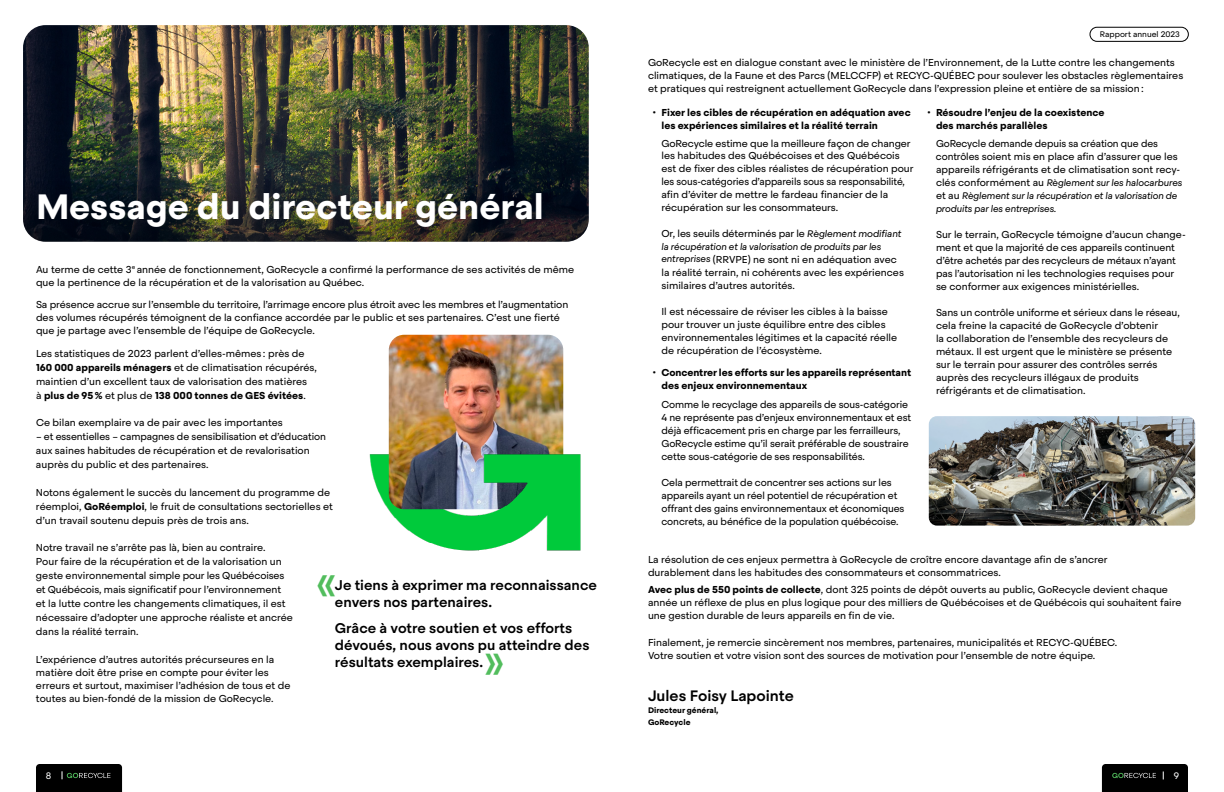
<style>
.page{position:relative;width:1224px;height:792px;background:#fff}
.page>*{position:absolute;margin:0;border:0;box-sizing:border-box;transform-origin:0 0}
.t1{font:48px "Steradian";color:#52bd5d}
.t2{font:700 35px "Steradian";color:#fff}
.t3{font:500 15px "Steradian";color:#000}
.t4{font:500 14px/17px "Steradian";color:#000}
.t5{font:10px/13px "Steradian";color:#000}
.t6{font:700 10px/13px "Steradian";color:#000}
.t7{font:italic 9.5px/13px "Steradian";letter-spacing:-.01em;color:#000}
.t8{font:9.4px "Steradian";color:#f7f8f8}
.t9{font:700 8px/12px "Steradian";color:#000}
.t10{font:8px "Steradian";color:#000}
.s1{font-weight:700}
.s2{font-weight:400}
.s3{font-style:italic;font-size:9.5px}
.s4{font-style:normal;font-size:10px}
</style>
<div class="page">
<img style="left:369px;top:367px;width:212px;height:184px">
<img style="left:23px;top:25px;width:566px;height:217px">
<img style="left:23px;top:103px;width:566px;height:139px;border-radius:23px">
<img style="left:929px;top:416px;width:266px;height:110px">
<svg style="left:1102px;top:764px;width:86px;height:28px;background:#070807"></svg>
<svg style="left:36px;top:764px;width:86px;height:28px;background:#070807"></svg>
<div style="left:1090px;top:27px;width:99px;height:15px;border:1px solid #000;border-radius:7px"></div>
<img style="left:389px;top:335px;width:174px;height:174px">
<p class="t10" style="left:1100px;top:30px;width:82px">Rapport annuel 2023</p>
<h2 class="t2" style="left:36px;top:185px;width:509px">Message du directeur général</h2>
<p class="t5" style="left:36px;top:263px;width:540px">Au terme de cette 3<sup>e</sup> année de fonctionnement, GoRecycle a confirmé la performance de ses activités de même que la pertinence de la récupération et de la valorisation au Québec.</p>
<p class="t5" style="left:36px;top:298px;width:534px">Sa présence accrue sur l’ensemble du territoire, l’arrimage encore plus étroit avec les membres et l’augmentation des volumes récupérés témoignent de la confiance accordée par le public et ses partenaires. C’est une fierté que je partage avec l’ensemble de l’équipe de GoRecycle.</p>
<p class="t5" style="left:36px;top:346px;width:282px;line-height:14px">Les statistiques de 2023 parlent d’elles-mêmes : près de <span class="s1">160 000 appareils ménagers</span> et de climatisation récupérés, maintien d’un excellent taux de valorisation des matières<br>à <span class="s1">plus de 95%</span> et plus de <span class="s1">138 000 tonnes de GES évitées</span>.</p>
<p class="t5" style="left:36px;top:416px;width:248px">Ce bilan exemplaire va de pair avec les importantes</p>
<p class="t5" style="left:36px;top:430px;width:292px;line-height:14px">– et essentielles – campagnes de sensibilisation et d’éducation aux saines habitudes de récupération et de revalorisation auprès du public et des partenaires.</p>
<p class="t5" style="left:36px;top:485px;width:298px;line-height:14px">Notons également le succès du lancement du programme de réemploi, <span class="s1">GoRéemploi</span>, le fruit de consultations sectorielles et d’un travail soutenu depuis près de trois ans.</p>
<p class="t5" style="left:36px;top:541px;width:259px;line-height:14px">Notre travail ne s’arrête pas là, bien au contraire.<br>Pour faire de la récupération et de la valorisation un geste environnemental simple pour les Québécoises et Québécois, mais significatif pour l’environnement et la lutte contre les changements climatiques, il est nécessaire d’adopter une approche réaliste et ancrée dans la réalité terrain.</p>
<p class="t5" style="left:36px;top:653px;width:256px">L’expérience d’autres autorités précurseures en la matière doit être prise en compte pour éviter les erreurs et surtout, maximiser l’adhésion de tous et de toutes au bien-fondé de la mission de GoRecycle.</p>
<h1 class="t1" style="left:316px;top:553px;width:23px">«</h1>
<h3 class="t4" style="left:335px;top:577px;width:263px">Je tiens à exprimer ma reconnaissance envers nos partenaires.</h3>
<h3 class="t4" style="left:335px;top:620px;width:256px">Grâce à votre soutien et vos efforts dévoués, nous avons pu atteindre des résultats exemplaires.</h3>
<h1 class="t1" style="left:505px;top:697px;width:23px;rotate:-180deg">«</h1>
<p class="t5" style="left:648px;top:56px;width:537px">GoRecycle est en dialogue constant avec le ministère de l’Environnement, de la Lutte contre les changements climatiques, de la Faune et des Parcs (MELCCFP) et RECYC-QUÉBEC pour soulever les obstacles règlementaires et pratiques qui restreignent actuellement GoRecycle dans l’expression pleine et entière de sa mission:</p>
<p class="t6" style="left:662px;top:106px;width:251px;text-indent:-9px"><span class="s2">•</span> Fixer les cibles de récupération en adéquation avec les expériences similaires et la réalité terrain</p>
<p class="t5" style="left:662px;top:137px;width:251px;line-height:12px">GoRecycle estime que la meilleure façon de changer les habitudes des Québécoises et des Québécois</p>
<p class="t5" style="left:661px;top:162px;width:254px">est de fixer des cibles réalistes de récupération pour les sous-catégories d’appareils sous sa responsabilité, afin d’éviter de mettre le fardeau financier de la récupération sur les consommateurs.</p>
<p class="t5" style="left:661px;top:227px;width:241px">Or, les seuils déterminés par le <span class="s3">Règlement modifiant</span></p>
<p class="t7" style="left:662px;top:240px;width:221px">la récupération et la valorisation de produits par les</p>
<p class="t5" style="left:661px;top:253px;width:244px"><span class="s3">entreprises</span> (RRVPE) ne sont ni en adéquation avec la réalité terrain, ni cohérents avec les expériences similaires d’autres autorités.</p>
<p class="t5" style="left:661px;top:305px;width:237px">Il est nécessaire de réviser les cibles à la baisse pour trouver un juste équilibre entre des cibles environnementales légitimes et la capacité réelle de récupération de l’écosystème.</p>
<p class="t6" style="left:661px;top:366px;width:251px;text-indent:-9px"><span class="s2">•</span> Concentrer les efforts sur les appareils représentant des enjeux environnementaux</p>
<p class="t5" style="left:662px;top:398px;width:251px">Comme le recyclage des appareils de sous-catégorie 4 ne représente pas d’enjeux environnementaux et est déjà efficacement pris en charge par les ferrailleurs, GoRecycle estime qu’il serait préférable de soustraire cette sous-catégorie de ses responsabilités.</p>
<p class="t5" style="left:662px;top:476px;width:244px">Cela permettrait de concentrer ses actions sur les appareils ayant un réel potentiel de récupération et offrant des gains environnementaux et économiques concrets, au bénéfice de la population québécoise.</p>
<p class="t6" style="left:936px;top:106px;width:170px;text-indent:-9px"><span class="s2">•</span> Résoudre l’enjeu de la coexistence des marchés parallèles</p>
<p class="t5" style="left:936px;top:137px;width:246px">GoRecycle demande depuis sa création que des contrôles soient mis en place afin d’assurer que les appareils réfrigérants et de climatisation sont recy-</p>
<p class="t7" style="left:936px;top:176px;width:248px"><span class="s4">clés conformément au</span> Règlement sur les halocarbures <span class="s4">et au</span> Règlement sur la récupération et la valorisation de produits par les entreprises.</p>
<p class="t5" style="left:936px;top:228px;width:251px">Sur le terrain, GoRecycle témoigne d’aucun change&shy;ment et que la majorité de ces appareils continuent d’être achetés par des recycleurs de métaux n’ayant pas l’autorisation ni les technologies requises pour se conformer aux exigences ministérielles.</p>
<p class="t5" style="left:936px;top:306px;width:245px">Sans un contrôle uniforme et sérieux dans le réseau, cela freine la capacité de GoRecycle d’obtenir<br>la collaboration de l’ensemble des recycleurs de métaux. Il est urgent que le ministère se présente sur le terrain pour assurer des contrôles serrés auprès des recycleurs illégaux de produits réfrigérants et de climatisation.</p>
<p class="t5" style="left:648px;top:553px;width:461px">La résolution de ces enjeux permettra à GoRecycle de croître encore davantage afin de s’ancrer durablement dans les habitudes des consommateurs et consommatrices.</p>
<p class="t5" style="left:648px;top:583px;width:535px"><span class="s1">Avec plus de 550 points de collecte</span>, dont 325 points de dépôt ouverts au public, GoRecycle devient chaque année un réflexe de plus en plus logique pour des milliers de Québécoises et de Québécois qui souhaitent faire une gestion durable de leurs appareils en fin de vie.</p>
<p class="t5" style="left:648px;top:636px;width:471px">Finalement, je remercie sincèrement nos membres, partenaires, municipalités et RECYC-QUÉBEC.<br>Votre soutien et votre vision sont des sources de motivation pour l’ensemble de notre équipe.</p>
<h3 class="t3" style="left:648px;top:687px;width:147px">Jules Foisy Lapointe</h3>
<p class="t9" style="left:648px;top:704px;width:72px">Directeur général,<br>GoRecycle</p>
<p class="t8" style="left:46px;top:770px;width:7px">8</p>
<p class="t8" style="left:1174px;top:770px;width:7px">9</p>
</div>
